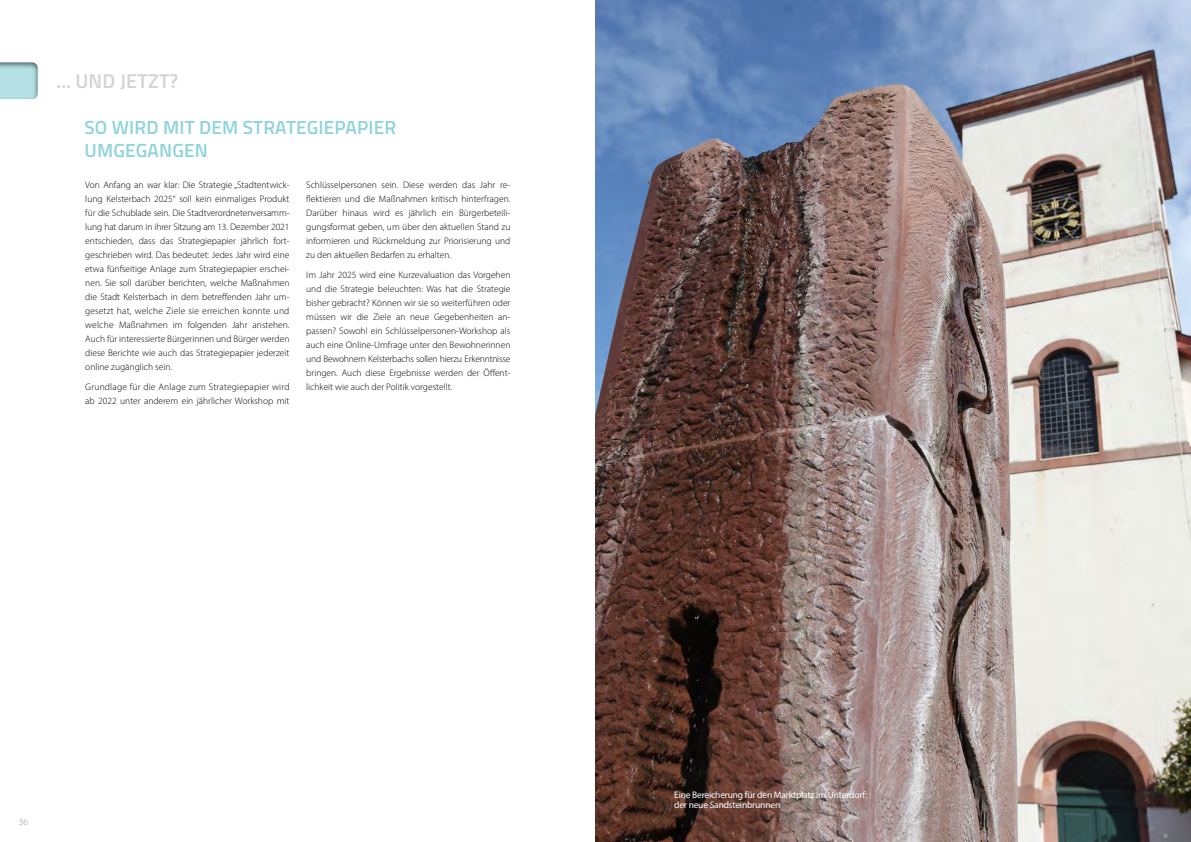
<style>
.page{position:relative;width:1191px;height:842px;background:#fff}
.page>*{position:absolute;margin:0;border:0;box-sizing:border-box;transform-origin:0 0}
.t1{font:600 20px "Titillium Web";letter-spacing:.01em;color:#d1d3d4}
.t2{font:600 19px/22.8px "Titillium Web";letter-spacing:.01em;color:#8ed4da}
.t3{font:300 9.5px/14px "Myriad Pro";color:#000;text-align:justify}
.t4{font:9.5px/10px "Myriad Pro";letter-spacing:-.02em;color:#fff}
.t5{font:300 9.5px "Myriad Pro";color:#939598}
</style>
<div class="page">
<div style="left:0;top:55px;width:46px;height:45px;background:#000;opacity:.57"></div>
<img style="left:595px;top:0;width:596px;height:842px">
<h1 class="t1" style="left:57px;top:66px;width:123px">... UND JETZT?</h1>
<h2 class="t2" style="left:84px;top:115px;width:313px">SO WIRD MIT DEM STRATEGIEPAPIER<br>UMGEGANGEN</h2>
<p class="t3" style="left:306px;top:178px;width:206px">Schlüsselpersonen sein. Diese werden das Jahr re&shy;flektieren und die Maßnahmen kritisch hinterfragen.<br>Darüber hinaus wird es jährlich ein Bürgerbeteili&shy;gungsformat geben, um über den aktuellen Stand zu informieren und Rückmeldung zur Priorisierung und zu den aktuellen Bedarfen zu erhalten.</p>
<p class="t3" style="left:306px;top:268px;width:206px">Im Jahr 2025 wird eine Kurzevaluation das Vorgehen und die Strategie beleuchten: Was hat die Strategie bisher gebracht? Können wir sie so weiterführen oder müssen wir die Ziele an neue Gegebenheiten an&shy;passen? Sowohl ein Schlüsselpersonen-Workshop als auch eine Online-Umfrage unter den Bewohnerinnen und Bewohnern Kelsterbachs sollen hierzu Erkenntnisse bringen. Auch diese Ergebnisse werden der Öffent&shy;lichkeit wie auch der Politik vorgestellt.</p>
<p class="t3" style="left:85px;top:178px;width:206px">Von Anfang an war klar: Die Strategie „Stadtentwick&shy;lung Kelsterbach 2025“ soll kein einmaliges Produkt für die Schublade sein. Die Stadtverordnetenversamm&shy;lung hat darum in ihrer Sitzung am 13. Dezember 2021 entschieden, dass das Strategiepapier jährlich fort&shy;geschrieben wird. Das bedeutet: Jedes Jahr wird eine etwa fünfseitige Anlage zum Strategiepapier erschei&shy;nen. Sie soll darüber berichten, welche Maßnahmen die Stadt Kelsterbach in dem betreffenden Jahr um&shy;gesetzt hat, welche Ziele sie erreichen konnte und welche Maßnahmen im folgenden Jahr anstehen.<br>Auch für interessierte Bürgerinnen und Bürger werden diese Berichte wie auch das Strategiepapier jederzeit online zugänglich sein.</p>
<p class="t3" style="left:85px;top:380px;width:206px">Grundlage für die Anlage zum Strategiepapier wird ab 2022 unter anderem ein jährlicher Workshop mit</p>
<p class="t5" style="left:19px;top:816px;width:11px">36</p>
<p class="t4" style="left:674px;top:789px;width:195px">Eine Bereicherung für den Marktplatz im Unterdorf: der neue Sandsteinbrunnen</p>
</div>
